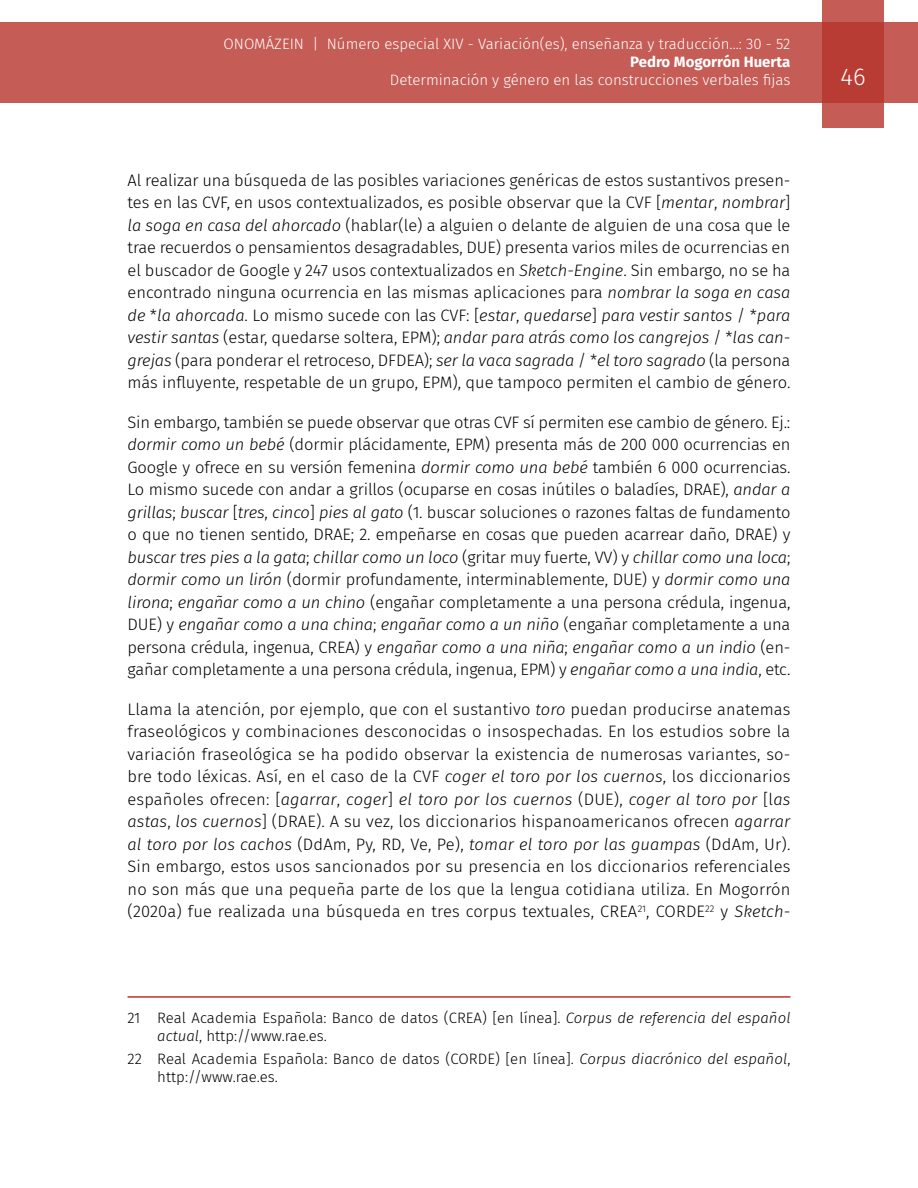
<style>
.page{position:relative;width:918px;height:1188px;background:#fff}
.page>*{position:absolute;margin:0;border:0;box-sizing:border-box;transform-origin:0 0}
.t1{font:300 24px "Fira Sans";color:#fff}
.t2{font:300 16.5px/22.5px "Fira Sans";color:#000;text-align:justify}
.t3{font:300 15px/18px "Fira Sans";letter-spacing:.005em;color:#000}
.t4{font:300 15px "Fira Sans";color:#fff}
.t5{font:700 15px "Fira Sans";color:#fff}
.s1{font-style:italic}
</style>
<div class="page">
<div style="left:0;top:23px;width:918px;height:80px;background:#c55c56"></div>
<svg style="left:822px;top:0;width:62px;height:128px;fill:#b93c34"></svg>
<hr style="left:128px;top:996px;width:662px;height:2px;background:#b7342c">
<p class="t4" style="left:224px;top:34px;width:568px">ONOMÁZEIN | Número especial XIV - Variación(es), enseñanza y traducción...: 30 - 52</p>
<p class="t5" style="left:630px;top:50px;width:162px">Pedro Mogorrón Huerta</p>
<p class="t4" style="left:390px;top:70px;width:402px">Determinación y género en las construcciones verbales fijas</p>
<h1 class="t1" style="left:841px;top:60px;width:27px">46</h1>
<p class="t2" style="left:128px;top:168px;width:665px">Al realizar una búsqueda de las posibles variaciones genéricas de estos sustantivos presen&shy;tes en las CVF, en usos contextualizados, es posible observar que la CVF [<span class="s1">mentar</span>, <span class="s1">nombrar</span>] <span class="s1">la soga en casa del ahorcado</span> (hablar(le) a alguien o delante de alguien de una cosa que le trae recuerdos o pensamientos desagradables, DUE) presenta varios miles de ocurrencias en el buscador de Google y 247 usos contextualizados en <span class="s1">Sketch-Engine</span>. Sin embargo, no se ha encontrado ninguna ocurrencia en las mismas aplicaciones para <span class="s1">nombrar la soga en casa de</span> *<span class="s1">la ahorcada</span>. Lo mismo sucede con las CVF: [<span class="s1">estar</span>, <span class="s1">quedarse</span>] <span class="s1">para vestir santos</span> / *<span class="s1">para vestir santas</span> (estar, quedarse soltera, EPM); <span class="s1">andar para atrás como los cangrejos</span> / *<span class="s1">las can&shy;grejas</span> (para ponderar el retroceso, DFDEA); <span class="s1">ser la vaca sagrada</span> / *<span class="s1">el toro sagrado</span> (la persona más influyente, respetable de un grupo, EPM), que tampoco permiten el cambio de género.</p>
<p class="t2" style="left:128px;top:410px;width:664px">Sin embargo, también se puede observar que otras CVF sí permiten ese cambio de género. Ej.: <span class="s1">dormir como un bebé</span> (dormir plácidamente, EPM) presenta más de 200 000 ocurrencias en Google y ofrece en su versión femenina <span class="s1">dormir como una bebé</span> también 6 000 ocurrencias.<br>Lo mismo sucede con andar a grillos (ocuparse en cosas inútiles o baladíes, DRAE), <span class="s1">andar a grillas</span>; <span class="s1">buscar</span> [<span class="s1">tres</span>, <span class="s1">cinco</span>] <span class="s1">pies al gato</span> (1. buscar soluciones o razones faltas de fundamento o que no tienen sentido, DRAE; 2. empeñarse en cosas que pueden acarrear daño, DRAE) y <span class="s1">buscar tres pies a la gata</span>; <span class="s1">chillar como un loco</span> (gritar muy fuerte, VV) y <span class="s1">chillar como una loca</span>; <span class="s1">dormir como un lirón</span> (dormir profundamente, interminablemente, DUE) y <span class="s1">dormir como una lirona</span>; <span class="s1">engañar como a un chino</span> (engañar completamente a una persona crédula, ingenua, DUE) y <span class="s1">engañar como a una china</span>; <span class="s1">engañar como a un niño</span> (engañar completamente a una persona crédula, ingenua, CREA) y <span class="s1">engañar como a una niña</span>; <span class="s1">engañar como a un indio</span> (en&shy;gañar completamente a una persona crédula, ingenua, EPM) y <span class="s1">engañar como a una india</span>, etc.</p>
<p class="t2" style="left:128px;top:698px;width:664px">Llama la atención, por ejemplo, que con el sustantivo <span class="s1">toro</span> puedan producirse anatemas fraseológicos y combinaciones desconocidas o insospechadas. En los estudios sobre la variación fraseológica se ha podido observar la existencia de numerosas variantes, so&shy;bre todo léxicas. Así, en el caso de la CVF <span class="s1">coger el toro por los cuernos</span>, los diccionarios españoles ofrecen: [<span class="s1">agarrar</span>, <span class="s1">coger</span>] <span class="s1">el toro por los cuernos</span> (DUE), <span class="s1">coger al toro por</span> [l<span class="s1">as astas</span>, <span class="s1">los cuernos</span>] (DRAE). A su vez, los diccionarios hispanoamericanos ofrecen <span class="s1">agarrar al toro por los cachos</span> (DdAm, Py, RD, Ve, Pe), <span class="s1">tomar el toro por las guampas</span> (DdAm, Ur).<br>Sin embargo, estos usos sancionados por su presencia en los diccionarios referenciales no son más que una pequeña parte de los que la lengua cotidiana utiliza. En Mogorrón (2020a) fue realizada una búsqueda en tres corpus textuales, CREA<sup>21</sup>, CORDE<sup>22</sup> y <span class="s1">Sketch-</span></p>
<p class="t3" style="left:157px;top:1009px;width:635px;text-indent:-30px">21 Real Academia Española: Banco de datos (CREA) [en línea]. <span class="s1">Corpus de referencia del español actual</span>, http://www.rae.es.</p>
<p class="t3" style="left:157px;top:1049px;width:635px;text-indent:-30px">22 Real Academia Española: Banco de datos (CORDE) [en línea]. <span class="s1">Corpus diacrónico del español</span>, http://www.rae.es.</p>
</div>
